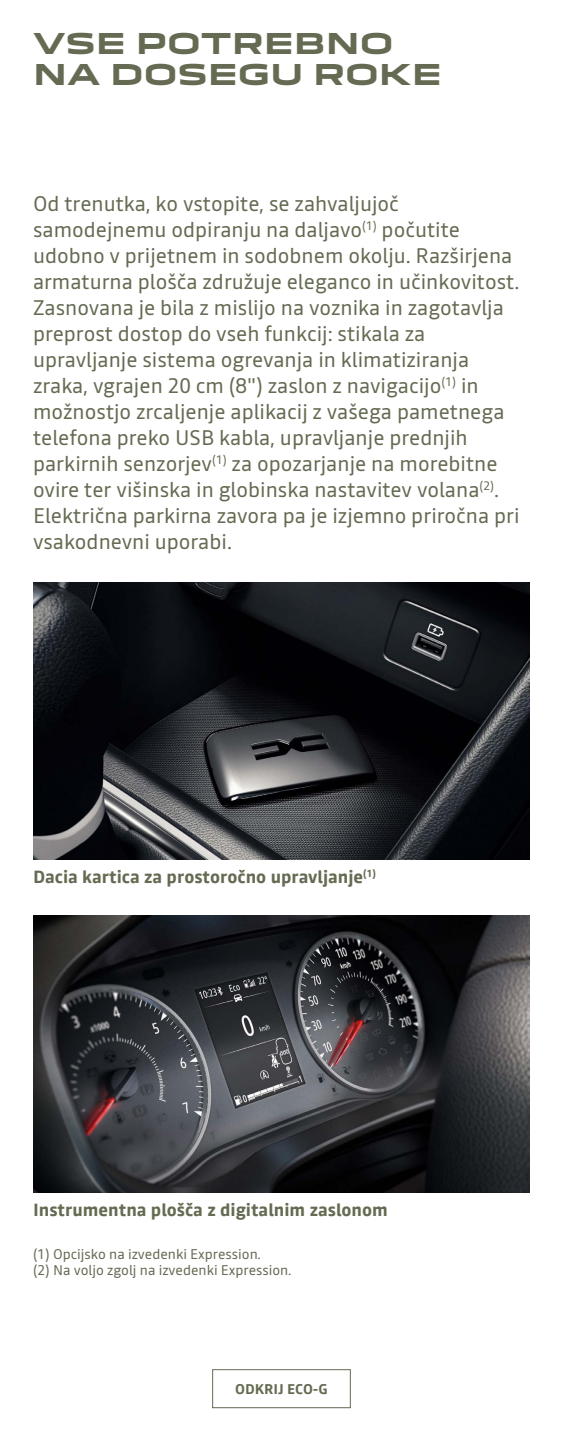
<style>
.page{position:relative;width:563px;height:1442px;background:#fff}
.page>*{position:absolute;margin:0;border:0;box-sizing:border-box;transform-origin:0 0}
.t1{font:700 28px/30.5px "Dacia Block Extended";color:#646b52}
.t2{font:21px/26px "Read";color:#646b52}
.t3{font:700 17.5px "Read";color:#646b52}
.t4{font:14px/16.5px "Read";color:#646b52}
.t5{font:700 14px "Read";color:#646b52}
</style>
<div class="page">
<img style="left:33px;top:915px;width:497px;height:277px">
<img style="left:33px;top:582px;width:497px;height:277px">
<div style="left:212px;top:1369px;width:139px;height:39px;border:1px solid #646b52"></div>
<h1 class="t1" style="left:33px;top:29px;width:410px">VSE POTREBNO<br>NA DOSEGU ROKE</h1>
<p class="t2" style="left:33px;top:191px;width:488px">Od trenutka, ko vstopite, se zahvaljujoč samodejnemu odpiranju na daljavo<sup>(1)</sup> počutite udobno v prijetnem in sodobnem okolju. Razširjena armaturna plošča združuje eleganco in učinkovitost.<br>Zasnovana je bila z mislijo na voznika in zagotavlja preprost dostop do vseh funkcij: stikala za upravljanje sistema ogrevanja in klimatiziranja zraka, vgrajen 20 cm (8") zaslon z navigacijo<sup>(1)</sup> in možnostjo zrcaljenje aplikacij z vašega pametnega telefona preko USB kabla, upravljanje prednjih parkirnih senzorjev<sup>(1)</sup> za opozarjanje na morebitne ovire ter višinska in globinska nastavitev volana<sup>(2)</sup>.<br>Električna parkirna zavora pa je izjemno priročna pri vsakodnevni uporabi.</p>
<p class="t3" style="left:33px;top:864px;width:344px">Dacia kartica za prostoročno upravljanje<sup>(1)</sup></p>
<p class="t3" style="left:33px;top:1197px;width:356px">Instrumentna plošča z digitalnim zaslonom</p>
<p class="t4" style="left:33px;top:1245px;width:260px">(1) Opcijsko na izvedenki Expression.<br>(2) Na voljo zgolj na izvedenki Expression.</p>
<p class="t5" style="left:235px;top:1378px;width:94px">ODKRIJ ECO-G</p>
</div>
